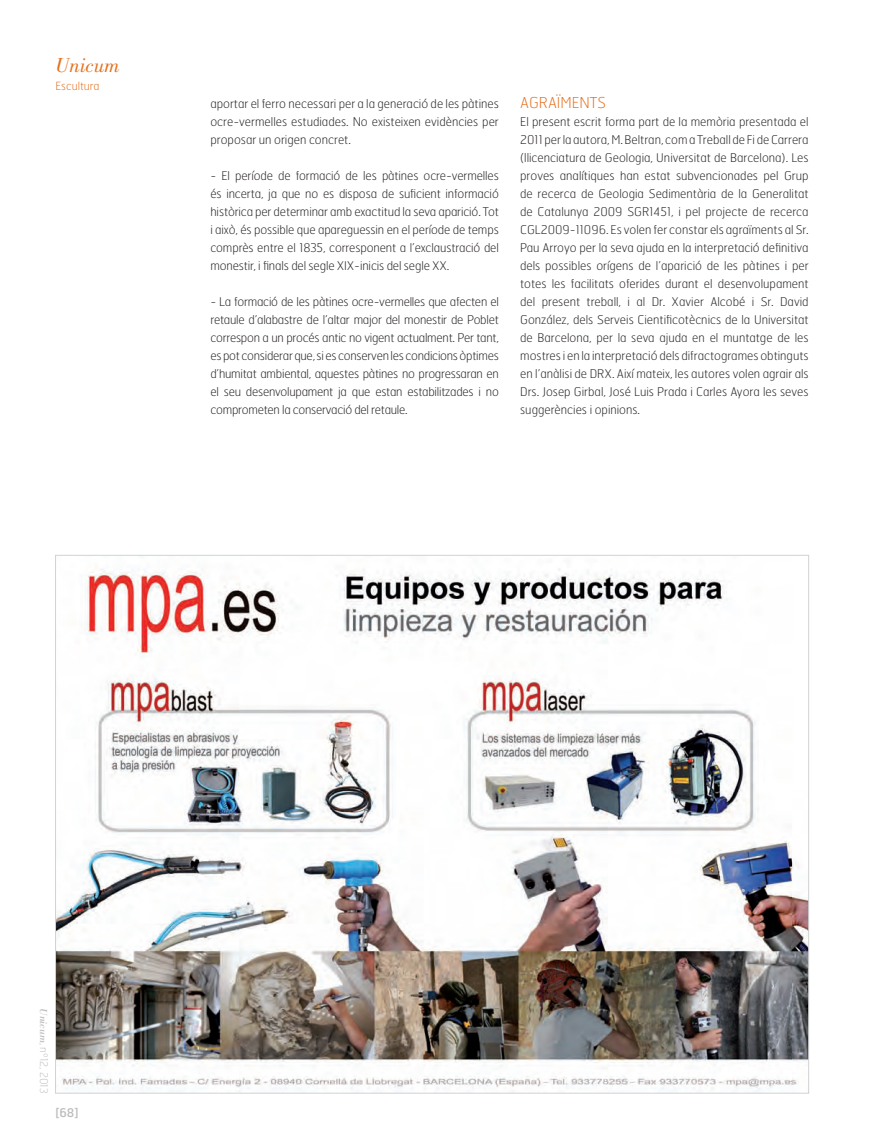
<style>
.page{position:relative;width:892px;height:1147px;background:#fff}
.page>*{position:absolute;margin:0;border:0;box-sizing:border-box;transform-origin:0 0}
.t1{font:italic 21px "Bodoni Std";color:#e4701e}
.Entradilla{font:100 15px "Hermes";color:#e4701e}
.Txt_CAT{font:100 12px/18px "Hermes";letter-spacing:-.01em;color:#231f20;text-align:justify}
.t2{font:12px "Hermes";color:#bcbdc0}
.t3{font:100 11.25px "Hermes";color:#e4701e}
.t4{font:100 10.5px "Hermes";color:#bcbdc0}
.s1{font-family:"Bodoni Std";font-weight:400;font-style:italic}
</style>
<div class="page">
<img style="left:57px;top:569px;width:749px;height:522px">
<h1 class="t1" style="left:55px;top:54px;width:66px">Unicum</h1>
<p class="t3" style="left:55px;top:79px;width:45px">Escultura</p>
<p class="Txt_CAT" style="left:210px;top:95px;width:290px">aportar el ferro necessari per a la generació de les pàtines ocre-vermelles estudiades. No existeixen evidències per proposar un origen concret.</p>
<p class="Txt_CAT" style="left:210px;top:167px;width:290px">- El període de formació de les pàtines ocre-vermelles és incerta, ja que no es disposa de suficient informació històrica per determinar amb exactitud la seva aparició. Tot i això, és possible que apareguessin en el període de temps comprès entre el 1835, corresponent a l’exclaustració del monestir, i finals del segle XIX-inicis del segle XX.</p>
<p class="Txt_CAT" style="left:210px;top:293px;width:290px">- La formació de les pàtines ocre-vermelles que afecten el retaule d’alabastre de l’altar major del monestir de Poblet correspon a un procés antic no vigent actualment. Per tant, es pot considerar que, si es conserven les condicions òptimes d’humitat ambiental, aquestes pàtines no progressaran en el seu desenvolupament ja que estan estabilitzades i no comprometen la conservació del retaule.</p>
<p class="Entradilla" style="left:520px;top:93px;width:87px">AGRAÏMENTS</p>
<p class="Txt_CAT" style="left:520px;top:113px;width:290px">El present escrit forma part de la memòria presentada el 2011 per la autora, M. Beltran, com a Treball de Fi de Carrera (llicenciatura de Geologia, Universitat de Barcelona). Les proves analítiques han estat subvencionades pel Grup de recerca de Geologia Sedimentària de la Generalitat de Catalunya 2009 SGR1451, i pel projecte de recerca CGL2009-11096. Es volen fer constar els agraïments al Sr.<br>Pau Arroyo per la seva ajuda en la interpretació definitiva dels possibles orígens de l’aparició de les pàtines i per totes les facilitats oferides durant el desenvolupament del present treball, i al Dr. Xavier Alcobé i Sr. David González, dels Serveis Cientificotècnics de la Universitat de Barcelona, per la seva ajuda en el muntatge de les mostres i en la interpretació dels difractogrames obtinguts en l’anàlisi de DRX. Així mateix, les autores volen agrair als Drs. Josep Girbal, José Luis Prada i Carles Ayora les seves suggerències i opinions.</p>
<p class="t4" style="left:50px;top:1008px;width:87px;rotate:90deg"><span class="s1">Unicum</span>, nº12, 2013</p>
<p class="t2" style="left:55px;top:1104px;width:25px">[68]</p>
</div>
